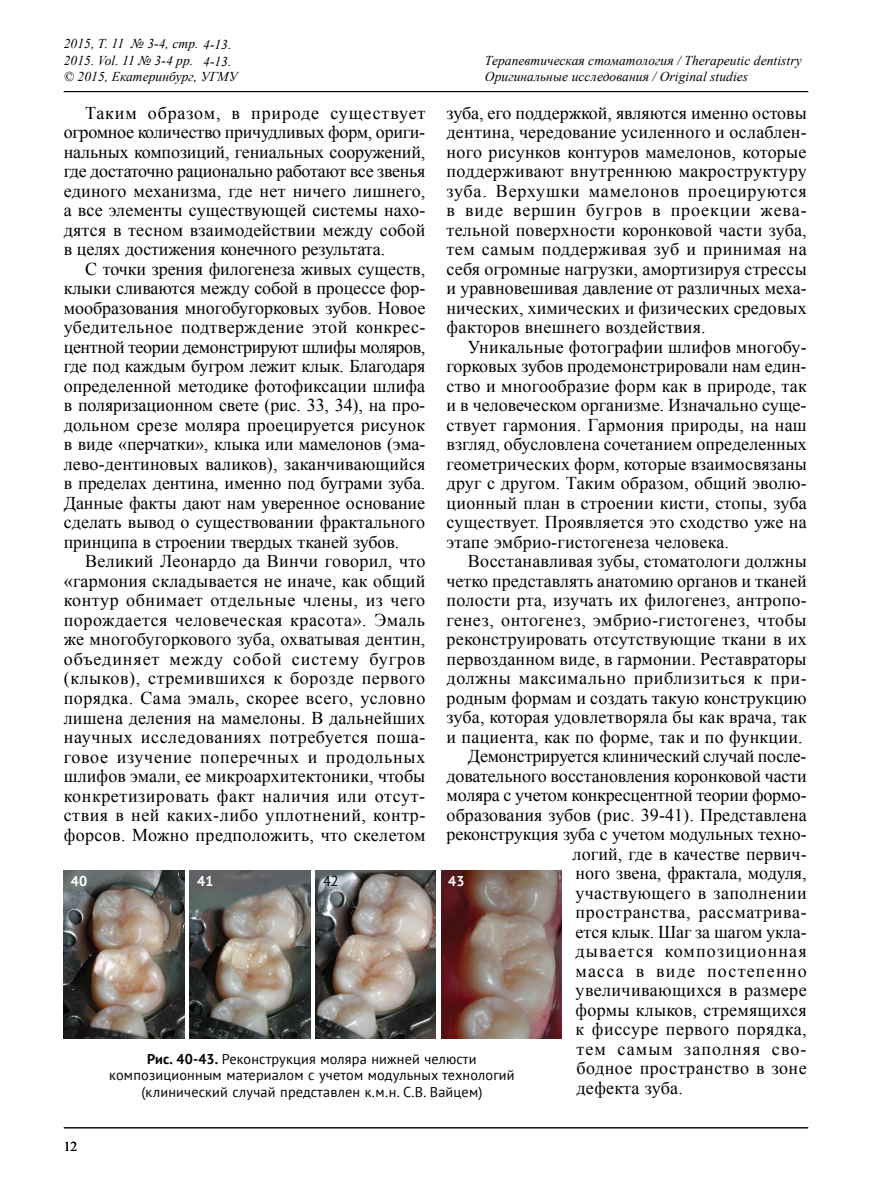
<style>
.page{position:relative;width:872px;height:1204px;background:#fff}
.page>*{position:absolute;margin:0;border:0;box-sizing:border-box;transform-origin:0 0}
.t1{font:18px/19.5px "Times New Roman";letter-spacing:.005em;color:#000;text-align:justify}
.t2{font:18px "Times New Roman";letter-spacing:.03em;color:#000}
.t3{font:18px "Times New Roman";letter-spacing:.035em;color:#000}
.t4{font:18px "Times New Roman";letter-spacing:.025em;color:#000}
.t5{font:18px "Times New Roman";letter-spacing:.065em;color:#000}
.t6{font:18px "Times New Roman";letter-spacing:-.015em;color:#000}
.t7{font:18px "Times New Roman";letter-spacing:.06em;color:#000}
.t8{font:14.25px/16.5px "PT Sans";letter-spacing:.015em;color:#000;text-align:center}
.t9{font:700 14.25px "PT Sans";color:#fff}
.t10{font:italic 13.5px/16.2px "Times New Roman";letter-spacing:.005em;color:#000}
.t11{font:13.5px "Times New Roman";color:#000}
.s1{font-weight:700}
</style>
<div class="page">
<hr style="left:64px;top:91px;width:744px;height:1px;background:#000">
<hr style="left:64px;top:1127px;width:744px;height:1px;background:#000">
<img style="left:64px;top:870px;width:120px;height:168px">
<img style="left:190px;top:870px;width:120px;height:168px">
<img style="left:315px;top:870px;width:121px;height:168px">
<img style="left:441px;top:870px;width:120px;height:168px">
<p class="t10" style="left:64px;top:35px;width:175px">2015, Т. 11 № 3-4, стр. 4-13.<br>2015. Vol. 11 № 3-4 pp.<br>© 2015, Екатеринбург, УГМУ</p>
<p class="t10" style="left:203px;top:53px;width:30px">4-13.</p>
<p class="t10" style="left:485px;top:52px;width:318px">Терапевтическая стоматология / Therapeutic dentistry<br>Оригинальные исследования / Original studies</p>
<p class="t1" style="left:446px;top:103px;width:362px">зуба, его поддержкой, являются именно остовы дентина, чередование усиленного и ослаблен&shy;ного рисунков контуров мамелонов, которые поддерживают внутреннюю макроструктуру зуба. Верхушки мамелонов проецируются в виде вершин бугров в проекции жева&shy;тельной поверхности коронковой части зуба, тем самым поддерживая зуб и принимая на себя огромные нагрузки, амортизируя стрессы и уравновешивая давление от различных меха&shy;нических, химических и физических средовых факторов внешнего воздействия.</p>
<p class="t1" style="left:446px;top:336px;width:362px;text-indent:21px">Уникальные фотографии шлифов многобу&shy;горковых зубов продемонстрировали нам един&shy;ство и многообразие форм как в природе, так и в человеческом организме. Изначально суще&shy;ствует гармония. Гармония природы, на наш взгляд, обусловлена сочетанием определенных геометрических форм, которые взаимосвязаны друг с другом. Таким образом, общий эволю&shy;ционный план в строении кисти, стопы, зуба существует. Проявляется это сходство уже на этапе эмбрио-гистогенеза человека.</p>
<p class="t1" style="left:468px;top:551px;width:340px">Восстанавливая зубы, стоматологи должны</p>
<p class="t1" style="left:446px;top:570px;width:361px">четко представлять анатомию органов и тканей</p>
<p class="t1" style="left:446px;top:590px;width:362px">полости рта, изучать их филогенез, антропо-</p>
<p class="t2" style="left:446px;top:607px;width:361px">генез, онтогенез, эмбрио-гистогенез, чтобы</p>
<p class="t1" style="left:446px;top:629px;width:362px">реконструировать отсутствующие ткани в их</p>
<p class="t1" style="left:446px;top:648px;width:361px">первозданном виде, в гармонии. Реставраторы</p>
<p class="t3" style="left:446px;top:666px;width:361px">должны максимально приблизиться к при-</p>
<p class="t1" style="left:446px;top:687px;width:362px">родным формам и создать такую конструкцию</p>
<p class="t1" style="left:446px;top:707px;width:362px">зуба, которая удовлетворяла бы как врача, так</p>
<p class="t1" style="left:446px;top:726px;width:357px">и пациента, как по форме, так и по функции.</p>
<p class="t6" style="left:468px;top:744px;width:340px">Демонстрируется клинический случай после-</p>
<p class="t1" style="left:446px;top:765px;width:362px">довательного восстановления коронковой части</p>
<p class="t1" style="left:446px;top:785px;width:361px">моляра с учетом конкресцентной теории формо-</p>
<p class="t1" style="left:446px;top:804px;width:362px">образования зубов (рис. 39-41). Представлена</p>
<p class="t1" style="left:446px;top:824px;width:361px">реконструкция зуба с учетом модульных техно-</p>
<p class="t1" style="left:572px;top:843px;width:235px">логий, где в качестве первич-</p>
<p class="t1" style="left:575px;top:863px;width:233px">ного звена, фрактала, модуля,</p>
<p class="t4" style="left:575px;top:880px;width:232px">участвующего в заполнении</p>
<p class="t3" style="left:575px;top:900px;width:232px">пространства, рассматрива-</p>
<p class="t1" style="left:575px;top:921px;width:233px">ется клык. Шаг за шагом укла-</p>
<p class="t5" style="left:575px;top:939px;width:232px">дывается композиционная</p>
<p class="t5" style="left:575px;top:958px;width:232px">масса в виде постепенно</p>
<p class="t1" style="left:575px;top:980px;width:232px">увеличивающихся в размере</p>
<p class="t1" style="left:575px;top:999px;width:233px">формы клыков, стремящихся</p>
<p class="t2" style="left:575px;top:1017px;width:233px">к фиссуре первого порядка,</p>
<p class="t7" style="left:576px;top:1036px;width:232px">тем самым заполняя сво-</p>
<p class="t4" style="left:576px;top:1056px;width:232px">бодное пространство в зоне</p>
<p class="t1" style="left:576px;top:1077px;width:108px">дефекта зуба.</p>
<p class="t1" style="left:64px;top:103px;width:363px;text-indent:21px">Таким образом, в природе существует огромное количество причудливых форм, ориги&shy;нальных композиций, гениальных сооружений, где достаточно рационально работают все звенья единого механизма, где нет ничего лишнего, а все элементы существующей системы нахо&shy;дятся в тесном взаимодействии между собой в целях достижения конечного результата.</p>
<p class="t1" style="left:64px;top:259px;width:363px;text-indent:21px">С точки зрения филогенеза живых существ, клыки сливаются между собой в процессе фор&shy;мообразования многобугорковых зубов. Новое убедительное подтверждение этой конкрес&shy;центной теории демонстрируют шлифы моляров, где под каждым бугром лежит клык. Благодаря определенной методике фотофиксации шлифа в поляризационном свете (рис. 33, 34), на про&shy;дольном срезе моляра проецируется рисунок в виде «перчатки», клыка или мамелонов (эма&shy;лево-дентиновых валиков), заканчивающийся в пределах дентина, именно под буграми зуба.<br>Данные факты дают нам уверенное основание сделать вывод о существовании фрактального принципа в строении твердых тканей зубов.</p>
<p class="t1" style="left:64px;top:551px;width:363px;text-indent:21px">Великий Леонардо да Винчи говорил, что «гармония складывается не иначе, как общий контур обнимает отдельные члены, из чего порождается человеческая красота». Эмаль же многобугоркового зуба, охватывая дентин, объединяет между собой систему бугров (клыков), стремившихся к борозде первого порядка. Сама эмаль, скорее всего, условно лишена деления на мамелоны. В дальнейших научных исследованиях потребуется поша&shy;говое изучение поперечных и продольных шлифов эмали, ее микроархитектоники, чтобы конкретизировать факт наличия или отсут&shy;ствия в ней каких-либо уплотнений, контр&shy;форсов. Можно предположить, что скелетом</p>
<p class="t9" style="left:71px;top:871px;width:18px">40</p>
<p class="t9" style="left:197px;top:871px;width:18px">41</p>
<p class="t8" style="left:323px;top:872px;width:17px">42</p>
<p class="t9" style="left:448px;top:871px;width:18px">43</p>
<p class="t8" style="left:109px;top:1050px;width:407px"><span class="s1">Рис. 40-43.</span> Реконструкция моляра нижней челюсти композиционным материалом с учетом модульных технологий (клинический случай представлен к.м.н. С.В. Вайцем)</p>
<p class="t11" style="left:64px;top:1137px;width:15px">12</p>
</div>
